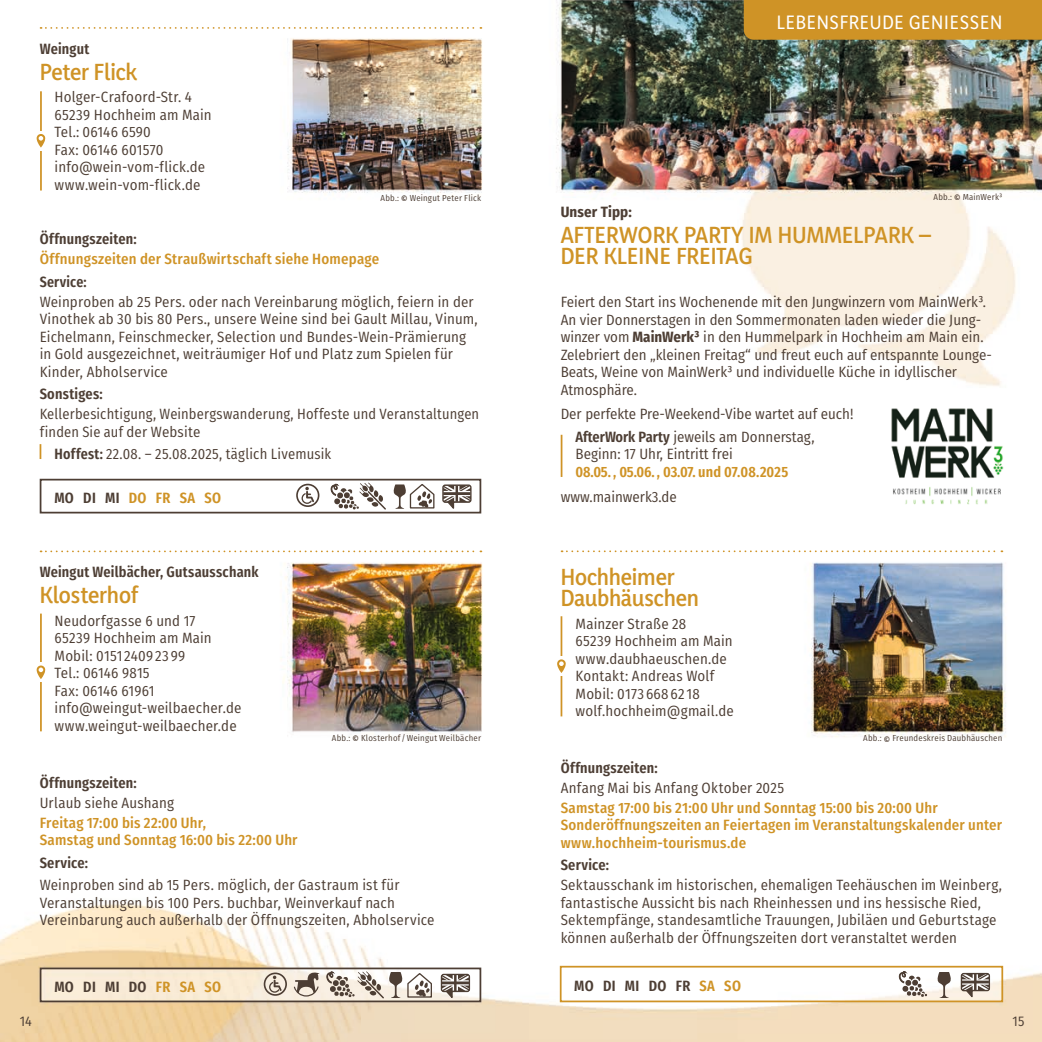
<style>
.page{position:relative;width:1042px;height:1042px;background:#fff}
.page>*{position:absolute;margin:0;border:0;box-sizing:border-box;transform-origin:0 0}
.t1{font:200 21px/21px "Yaldevi";color:#cf9326}
.t2{font:200 17.5px "Yaldevi";letter-spacing:.04em;color:#fff}
.t3{font:14.88px/17.5px "Fira Sans Condensed";letter-spacing:.01em;color:#4d3e34}
.t4{font:500 14.88px/17.5px "Fira Sans Condensed";letter-spacing:.015em;color:#cf9326}
.t5{font:600 14.88px "Fira Sans Condensed";letter-spacing:.015em;color:#4d3e34}
.t6{font:600 14.88px "Fira Sans Condensed";letter-spacing:.01em;color:#cf9326}
.t7{font:700 14.88px "Fira Sans Condensed";letter-spacing:.01em;color:#4d3e34}
.t8{font:14px "Fira Sans Condensed";color:#4d3e34}
.t9{font:8.75px "Fira Sans Condensed";letter-spacing:.025em;color:#4d3e34}
.s1{font-weight:500}
.s2{font-weight:600}
.s3{color:#4d3e34}
.s4{font-weight:700}
.s5{color:#cf9326}
</style>
<div class="page">
<img style="left:0;top:0;width:1042px;height:1042px">
<hr style="left:40px;top:613px;width:2px;height:118px;background:#cf9326">
<div style="left:0;top:662px;width:55px;height:20px;background:#fff"></div>
<svg style="left:37px;top:665px;width:8px;height:14px"></svg>
<svg style="left:40px;top:444px;width:1px;height:15px"></svg>
<hr style="left:40px;top:91px;width:2px;height:99px;background:#cf9326">
<div style="left:0;top:131px;width:55px;height:20px;background:#fff"></div>
<svg style="left:37px;top:134px;width:8px;height:14px"></svg>
<hr style="left:560px;top:616px;width:2px;height:100px;background:#cf9326">
<div style="left:520px;top:656px;width:55px;height:20px;background:#fff"></div>
<svg style="left:557px;top:659px;width:9px;height:14px"></svg>
<hr style="left:561px;top:435px;width:1px;height:42px;background:#cf9326">
<svg style="left:41px;top:27px;width:440px;height:2px"></svg>
<svg style="left:41px;top:550px;width:440px;height:2px"></svg>
<svg style="left:561px;top:550px;width:441px;height:2px"></svg>
<img style="left:880px;top:392px;width:135px;height:134px">
<div style="left:40px;top:479px;width:441px;height:34px;border:2px solid #4d3e34"></div>
<svg style="left:442px;top:484px;width:30px;height:25px"></svg>
<svg style="left:394px;top:483px;width:41px;height:26px"></svg>
<svg style="left:330px;top:482px;width:56px;height:28px"></svg>
<svg style="left:301px;top:487px;width:13px;height:17px"></svg>
<div style="left:296px;top:484px;width:23px;height:23px;border:2px solid #4d3e34;border-radius:50%"></div>
<div style="left:560px;top:966px;width:443px;height:36px;border:2px solid #cf9326"></div>
<svg style="left:960px;top:972px;width:30px;height:25px"></svg>
<svg style="left:937px;top:973px;width:14px;height:24px"></svg>
<svg style="left:898px;top:970px;width:29px;height:27px"></svg>
<div style="left:40px;top:967px;width:441px;height:35px;border:2px solid #4d3e34"></div>
<svg style="left:440px;top:973px;width:30px;height:25px"></svg>
<svg style="left:326px;top:970px;width:107px;height:28px"></svg>
<svg style="left:294px;top:971px;width:25px;height:25px"></svg>
<svg style="left:269px;top:975px;width:13px;height:17px"></svg>
<div style="left:264px;top:972px;width:23px;height:24px;border:2px solid #4d3e34;border-radius:50%"></div>
<div style="left:744px;top:0;width:298px;height:40px;background:#cf9326"></div>
<p class="t5" style="left:40px;top:35px;width:51px">Weingut</p>
<h1 class="t1" style="left:40px;top:61px;width:99px">Peter Flick</h1>
<p class="t3" style="left:55px;top:88px;width:159px">Holger-Crafoord-Str. 4<br>65239 Hochheim am Main<br>Tel.: 06146 6590<br>Fax: 06146 601570 info@wein-vom-flick.de www.wein-vom-flick.de</p>
<p class="t2" style="left:777px;top:10px;width:227px">LEBENSFREUDE GENIESSEN</p>
<p class="t9" style="left:380px;top:191px;width:102px">Abb.: <span class="s1">©</span> Weingut Peter Flick</p>
<p class="t9" style="left:933px;top:190px;width:70px">Abb.: <span class="s1">©</span> MainWerk³</p>
<p class="t5" style="left:40px;top:225px;width:98px">Öffnungszeiten:</p>
<p class="t4" style="left:40px;top:249px;width:341px">Öffnungszeiten der Straußwirtschaft siehe Homepage</p>
<p class="t5" style="left:40px;top:268px;width:48px">Service:</p>
<p class="t3" style="left:40px;top:292px;width:439px">Weinproben ab 25 Pers. oder nach Vereinbarung möglich, feiern in der Vinothek ab 30 bis 80 Pers., unsere Weine sind bei Gault Millau, Vinum, Eichelmann, Feinschmecker, Selection und Bundes-Wein-Prämierung in Gold ausgezeichnet, weiträumiger Hof und Platz zum Spielen für Kinder, Abholservice</p>
<p class="t5" style="left:40px;top:380px;width:65px">Sonstiges:</p>
<p class="t3" style="left:40px;top:405px;width:441px">Kellerbesichtigung, Weinbergswanderung, Hoffeste und Veranstaltungen finden Sie auf der Website</p>
<p class="t3" style="left:55px;top:445px;width:278px"><span class="s2">Hoffest:</span> 22.08. – 25.08.2025, täglich Livemusik</p>
<p class="t6" style="left:54px;top:484px;width:168px"><span class="s3">MO DI MI</span> DO FR SA SO</p>
<p class="t7" style="left:561px;top:199px;width:73px">Unser Tipp:</p>
<h1 class="t1" style="left:561px;top:224px;width:372px">AFTERWORK PARTY IM HUMMELPARK –<br>DER KLEINE FREITAG</h1>
<p class="t3" style="left:561px;top:293px;width:431px">Feiert den Start ins Wochenende mit den Jungwinzern vom MainWerk³.<br>An vier Donnerstagen in den Sommermonaten laden wieder die Jung&shy;winzer vom <span class="s4">MainWerk³</span> in den Hummelpark in Hochheim am Main ein.<br>Zelebriert den „kleinen Freitag“ und freut euch auf entspannte Lounge-Beats, Weine von MainWerk³ und individuelle Küche in idyllischer Atmosphäre.</p>
<p class="t3" style="left:575px;top:403px;width:279px;line-height:22.4px;text-indent:-15px">Der perfekte Pre-Weekend-Vibe wartet auf euch!<br><span class="s2">AfterWork Party</span> jeweils am Donnerstag,</p>
<p class="t3" style="left:575px;top:445px;width:159px">Beginn: 17 Uhr, Eintritt frei</p>
<p class="t6" style="left:575px;top:458px;width:214px">08.05. , 05.06. , 03.07. und 07.08.2025</p>
<p class="t3" style="left:561px;top:488px;width:118px">www.mainwerk3.de</p>
<p class="t5" style="left:40px;top:558px;width:220px">Weingut Weilbächer, Gutsausschank</p>
<h1 class="t1" style="left:40px;top:584px;width:100px">Klosterhof</h1>
<p class="t3" style="left:55px;top:611px;width:188px">Neudorfgasse 6 und 17<br>65239 Hochheim am Main<br>Mobil: 0151 2409 23 99<br>Tel.: 06146 9815<br>Fax: 06146 61961 info@weingut-weilbaecher.de www.weingut-weilbaecher.de</p>
<h1 class="t1" style="left:561px;top:567px;width:140px">Hochheimer<br>Daubhäuschen</h1>
<p class="t3" style="left:575px;top:614px;width:160px">Mainzer Straße 28<br>65239 Hochheim am Main www.daubhaeuschen.de<br>Kontakt: Andreas Wolf<br>Mobil: 0173 668 62 18 wolf.hochheim@gmail.de</p>
<p class="t5" style="left:561px;top:754px;width:98px">Öffnungszeiten:</p>
<p class="t3" style="left:561px;top:778px;width:225px">Anfang Mai bis Anfang Oktober 2025</p>
<p class="t4" style="left:561px;top:798px;width:443px">Samstag 17:00 bis 21:00 Uhr und Sonntag 15:00 bis 20:00 Uhr<br>Sonderöffnungszeiten an Feiertagen im Veranstaltungskalender unter www.hochheim-tourismus.de</p>
<p class="t5" style="left:561px;top:851px;width:50px">Service:</p>
<p class="t3" style="left:561px;top:876px;width:443px">Sektausschank im historischen, ehemaligen Teehäuschen im Weinberg, fantastische Aussicht bis nach Rheinhessen und ins hessische Ried, Sektempfänge, standesamtliche Trauungen, Jubiläen und Geburtstage können außerhalb der Öffnungszeiten dort veranstaltet werden</p>
<p class="t9" style="left:332px;top:731px;width:151px">Abb.: <span class="s1">©</span> Klosterhof/Weingut Weilbächer</p>
<p class="t9" style="left:863px;top:732px;width:141px">Abb.: <span class="s1">©</span> Freundeskreis Daubhäuschen</p>
<p class="t5" style="left:40px;top:769px;width:98px">Öffnungszeiten:</p>
<p class="t3" style="left:40px;top:793px;width:136px">Urlaub siehe Aushang</p>
<p class="t4" style="left:40px;top:813px;width:259px">Freitag 17:00 bis 22:00 Uhr,<br>Samstag und Sonntag 16:00 bis 22:00 Uhr</p>
<p class="t5" style="left:40px;top:849px;width:50px">Service:</p>
<p class="t3" style="left:40px;top:876px;width:396px">Weinproben sind ab 15 Pers. möglich, der Gastraum ist für<br>Veranstaltungen bis 100 Pers. buchbar, Weinverkauf nach<br>Vereinbarung auch außerhalb der Öffnungszeiten, Abholservice</p>
<p class="t5" style="left:54px;top:973px;width:168px">MO DI MI DO <span class="s5">FR SA SO</span></p>
<p class="t5" style="left:574px;top:972px;width:168px">MO DI MI DO FR <span class="s5">SA SO</span></p>
<p class="t8" style="left:20px;top:1010px;width:14px">14</p>
<p class="t8" style="left:1012px;top:1010px;width:13px">15</p>
</div>
